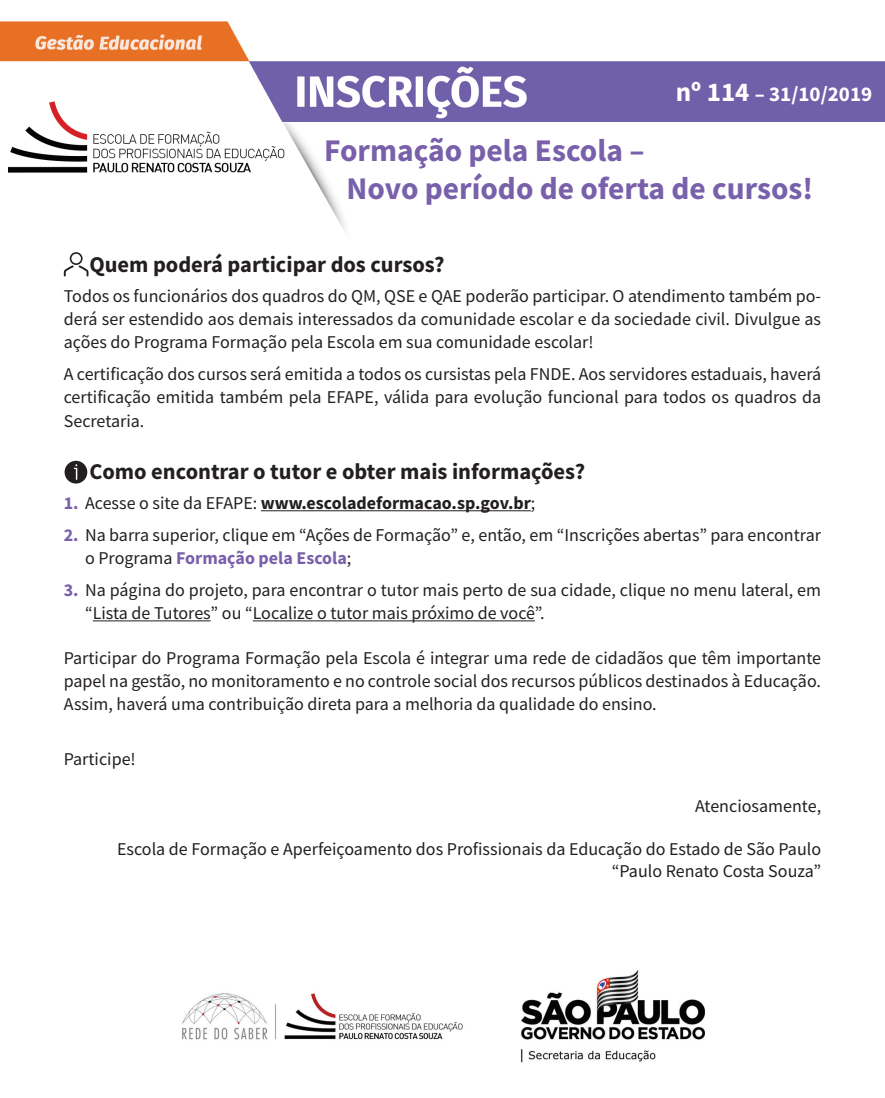
<style>
.page{position:relative;width:885px;height:1098px;background:#fff}
.page>*{position:absolute;margin:0;border:0;box-sizing:border-box;transform-origin:0 0}
.Titulo{font:700 31.5px/37.8px "Source Sans Pro";color:#7960aa}
.intertitulo{font:700 22.5px "Source Sans Pro";color:#231f20}
.t1{font:700 21px "Source Sans Pro";color:#fff}
.texto_corrido{font:18px/23.2px "Source Sans Pro";color:#231f20;text-align:justify}
.texto_numero{font:18px/23.2px "Source Sans Pro";color:#231f20}
.texto_numero-2{font:700 18px "Source Sans Pro";color:#231f20}
.s1{font-size:27px}
.s2{color:#7960aa}
.s3{font-weight:400}
.s4{font-weight:700;color:#7960aa}
</style>
<div class="page">
<img style="left:0;top:21px;width:884px;height:212px">
<div style="left:65px;top:460px;width:22px;height:23px;background:#231f20;border-radius:50%"></div>
<img style="left:182px;top:970px;width:523px;height:93px">
<hr style="left:261px;top:510px;width:270px;height:1px;background:#231f20">
<hr style="left:93px;top:620px;width:117px;height:1px;background:#231f20">
<hr style="left:253px;top:620px;width:282px;height:1px;background:#231f20">
<svg style="left:64px;top:252px;width:24px;height:24px"></svg>
<svg style="left:74px;top:464px;width:3px;height:15px"></svg>
<p class="t1" style="left:675px;top:80px;width:198px"><span class="s1">nº 114</span> – 31/10/2019</p>
<p class="Titulo" style="left:346px;top:131px;width:468px;text-indent:-22px">Formação pela Escola –<br>Novo período de oferta de cursos!</p>
<p class="intertitulo" style="left:89px;top:249px;width:357px">Quem poderá participar dos cursos?</p>
<p class="texto_corrido" style="left:64px;top:284px;width:758px">Todos os funcionários dos quadros do QM, QSE e QAE poderão participar. O atendimento também po&shy;derá ser estendido aos demais interessados da comunidade escolar e da sociedade civil. Divulgue as ações do Programa Formação pela Escola em sua comunidade escolar!</p>
<p class="texto_corrido" style="left:64px;top:362px;width:758px">A certificação dos cursos será emitida a todos os cursistas pela FNDE. Aos servidores estaduais, haverá certificação emitida também pela EFAPE, válida para evolução funcional para todos os quadros da Secretaria.</p>
<p class="intertitulo" style="left:89px;top:456px;width:497px">Como encontrar o tutor e obter mais informações?</p>
<p class="texto_numero-2" style="left:64px;top:490px;width:473px"><span class="s2">1.</span> <span class="s3">Acesse o site da EFAPE:</span> www.escoladeformacao.sp.gov.br<span class="s3">;</span></p>
<p class="texto_numero" style="left:85px;top:523px;width:737px;text-indent:-21px"><span class="s4">2.</span> Na barra superior, clique em “Ações de Formação” e, então, em “Inscrições abertas” para encontrar o Programa <span class="s4">Formação pela Escola</span>;</p>
<p class="texto_numero" style="left:85px;top:578px;width:737px;text-indent:-21px"><span class="s4">3.</span> Na página do projeto, para encontrar o tutor mais perto de sua cidade, clique no menu lateral, em “Lista de Tutores” ou “Localize o tutor mais próximo de você”.</p>
<p class="texto_corrido" style="left:64px;top:645px;width:758px">Participar do Programa Formação pela Escola é integrar uma rede de cidadãos que têm importante papel na gestão, no monitoramento e no controle social dos recursos públicos destinados à Educação.<br>Assim, haverá uma contribuição direta para a melhoria da qualidade do ensino.</p>
<p class="texto_corrido" style="left:64px;top:747px;width:73px">Participe!</p>
<p class="texto_corrido" style="left:695px;top:793px;width:128px">Atenciosamente,</p>
<p class="texto_corrido" style="left:117px;top:837px;width:705px">Escola de Formação e Aperfeiçoamento dos Profissionais da Educação do Estado de São Paulo</p>
<p class="texto_corrido" style="left:611px;top:858px;width:211px">“Paulo Renato Costa Souza”</p>
</div>
